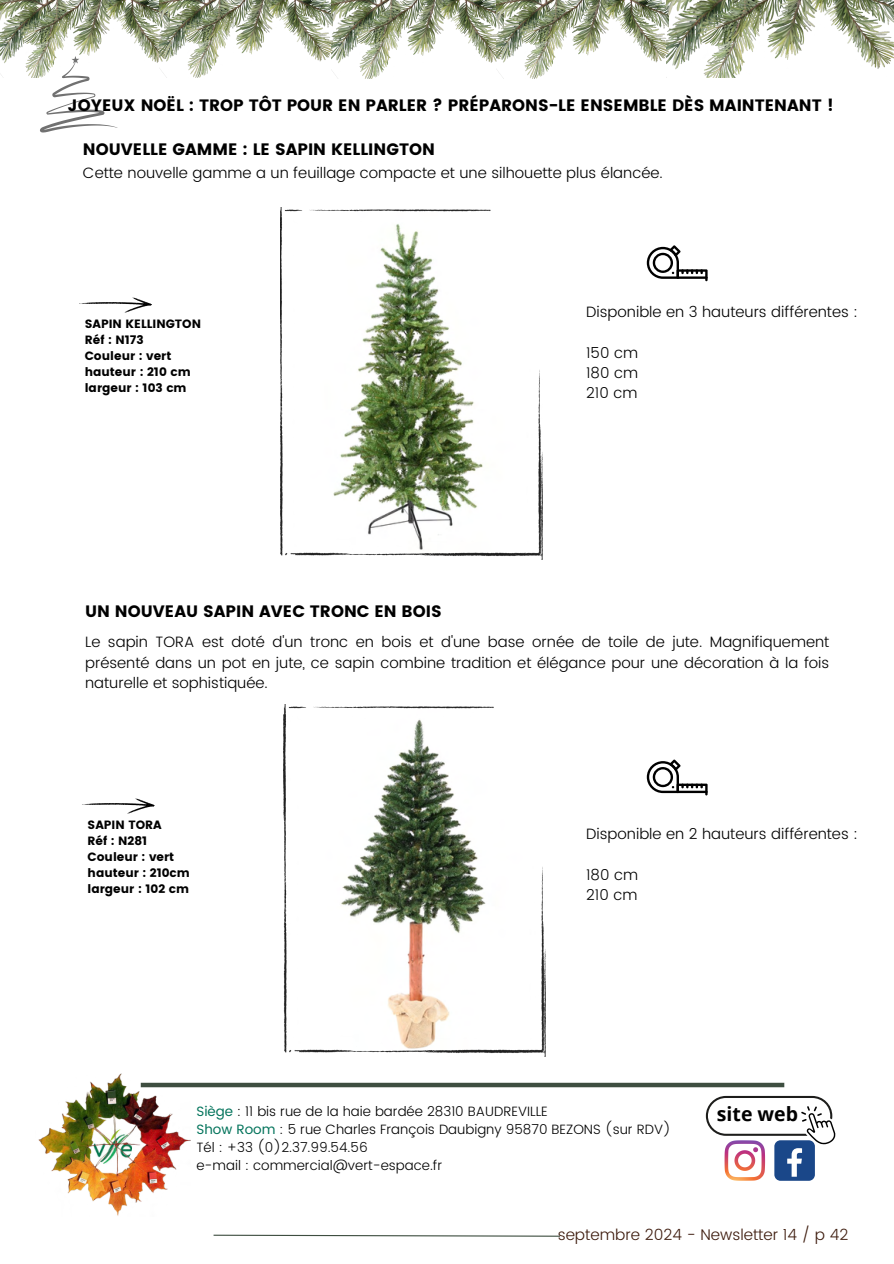
<style>
.page{position:relative;width:894px;height:1264px;background:#fff}
.page>*{position:absolute;margin:0;border:0;box-sizing:border-box;transform-origin:0 0}
.t1{font:700 19.5px "Open Sans";color:#000}
.t2{font:16.5px "Poppins";color:#000}
.t3{font:300 15.45px "Poppins";color:#3c1a0c}
.t4{font:300 15px/20.2px "Poppins";color:#000;text-align:justify}
.t5{font:300 13.5px/18px "Poppins";color:#000}
.t6{font:12px/16px "Poppins";color:#000}
.s1{font-weight:400;color:#04745c}
</style>
<div class="page">
<svg style="left:213px;top:1234px;width:347px;height:3px"></svg>
<img style="left:280px;top:207px;width:262px;height:352px">
<svg style="left:79px;top:297px;width:73px;height:16px"></svg>
<img style="left:0;top:0;width:160px;height:78px">
<img style="left:160px;top:0;width:344px;height:79px">
<img style="left:496px;top:0;width:170px;height:78px">
<img style="left:666px;top:0;width:227px;height:78px">
<img style="left:283px;top:704px;width:262px;height:352px">
<svg style="left:82px;top:798px;width:73px;height:16px"></svg>
<svg style="left:705px;top:1095px;width:130px;height:85px"></svg>
<div style="left:141px;top:1082px;width:643px;height:5px;background:#3e4e40"></div>
<img style="left:38px;top:1073px;width:153px;height:143px">
<svg style="left:40px;top:56px;width:77px;height:76px"></svg>
<svg style="left:646px;top:759px;width:61px;height:36px"></svg>
<svg style="left:646px;top:245px;width:61px;height:36px"></svg>
<p class="t2" style="left:68px;top:95px;width:767px">JOYEUX NOËL : TROP TÔT POUR EN PARLER ? PRÉPARONS-LE ENSEMBLE DÈS MAINTENANT !</p>
<p class="t2" style="left:83px;top:140px;width:353px">NOUVELLE GAMME : LE SAPIN KELLINGTON</p>
<p class="t4" style="left:83px;top:163px;width:581px">Cette nouvelle gamme a un feuillage compacte et une silhouette plus élancée.</p>
<p class="t6" style="left:85px;top:315px;width:118px">SAPIN KELLINGTON<br>Réf : N173<br>Couleur : vert hauteur : 210 cm largeur : 103 cm</p>
<h3 class="t4" style="left:586px;top:302px;width:273px">Disponible en 3 hauteurs différentes :</h3>
<h3 class="t4" style="left:586px;top:342px;width:53px">150 cm 180 cm 210 cm</h3>
<h2 class="t2" style="left:85px;top:601px;width:358px">UN NOUVEAU SAPIN AVEC TRONC EN BOIS</h2>
<h3 class="t4" style="left:85px;top:632px;width:745px">Le sapin TORA est doté d'un tronc en bois et d'une base ornée de toile de jute. Magnifiquement présenté dans un pot en jute, ce sapin combine tradition et élégance pour une décoration à la fois naturelle et sophistiquée.</h3>
<p class="t6" style="left:88px;top:816px;width:104px">SAPIN TORA<br>Réf : N281<br>Couleur : vert hauteur : 210cm largeur : 102 cm</p>
<p class="t4" style="left:586px;top:824px;width:273px">Disponible en 2 hauteurs différentes :</p>
<p class="t4" style="left:586px;top:864px;width:53px">180 cm<br>210 cm</p>
<p class="t5" style="left:196px;top:1102px;width:476px"><span class="s1">Siège</span> : 11 bis rue de la haie bardée 28310 BAUDREVILLE<br><span class="s1">Show Room</span> : 5 rue Charles François Daubigny 95870 BEZONS (sur RDV)<br>Tél : +33 (0)2.37.99.54.56<br>e-mail : commercial@vert-espace.fr</p>
<p class="t1" style="left:716px;top:1099px;width:83px">site web</p>
<p class="t3" style="left:557px;top:1225px;width:292px">septembre 2024 - Newsletter 14 / p 42</p>
</div>
